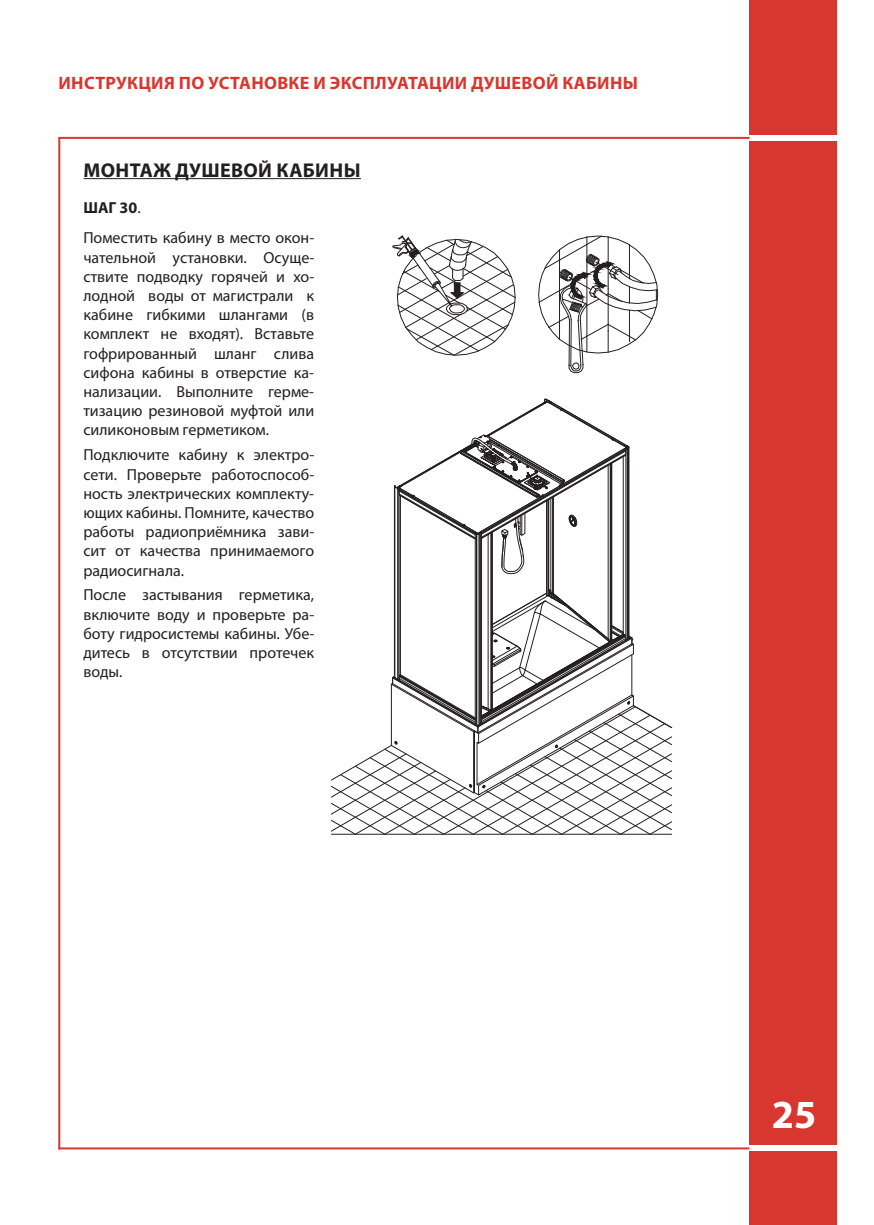
<style>
.page{position:relative;width:874px;height:1225px;background:#fff}
.page>*{position:absolute;margin:0;border:0;box-sizing:border-box;transform-origin:0 0}
.t1{font:700 40px "Myriad Pro";color:#fff}
.t2{font:700 20px "Myriad Pro";letter-spacing:.02em;color:#231f20}
.t3{font:700 18px "Myriad Pro";letter-spacing:.02em;color:#d8372f}
.t4{font:16px/19.2px "Myriad Pro";color:#231f20;text-align:justify}
.s1{font-weight:700}
</style>
<div class="page">
<div style="left:748px;top:0;width:88px;height:1225px;background:#d8372f"></div>
<div style="left:706px;top:135px;width:130px;height:6px;background:#fff"></div>
<div style="left:706px;top:1145px;width:130px;height:6px;background:#fff"></div>
<hr style="left:58px;top:137px;width:691px;height:2px;background:#d8372f">
<hr style="left:58px;top:138px;width:2px;height:1011px;background:#d8372f">
<hr style="left:58px;top:1147px;width:691px;height:2px;background:#d8372f">
<hr style="left:83px;top:178px;width:278px;height:1px;background:#231f20">
<svg style="left:392px;top:235px;width:123px;height:121px"></svg>
<svg style="left:538px;top:235px;width:119px;height:138px"></svg>
<hr style="left:586px;top:237px;width:1px;height:68px;background:#231f20">
<svg style="left:331px;top:398px;width:341px;height:437px"></svg>
<hr style="left:331px;top:834px;width:340px;height:1px;background:#231f20">
<p class="t3" style="left:58px;top:71px;width:581px">ИНСТРУКЦИЯ ПО УСТАНОВКЕ И ЭКСПЛУАТАЦИИ ДУШЕВОЙ КАБИНЫ</p>
<p class="t2" style="left:83px;top:157px;width:278px">МОНТАЖ ДУШЕВОЙ КАБИНЫ</p>
<p class="t4" style="left:83px;top:192px;width:232px;line-height:30.6px"><span class="s1">ШАГ 30</span>.<br>Поместить кабину в место окон-</p>
<p class="t4" style="left:83px;top:247px;width:232px">чательной установки. Осуще&shy;ствите подводку горячей и хо&shy;лодной воды от магистрали к кабине гибкими шлангами (в комплект не входят). Вставьте гофрированный шланг слива сифона кабины в отверстие ка&shy;нализации. Выполните герме&shy;тизацию резиновой муфтой или силиконовым герметиком.</p>
<p class="t4" style="left:83px;top:445px;width:232px">Подключите кабину к электро&shy;сети. Проверьте работоспособ&shy;ность электрических комплекту&shy;ющих кабины. Помните, качество работы радиоприёмника зави&shy;сит от качества принимаемого радиосигнала.</p>
<p class="t4" style="left:83px;top:585px;width:232px">После застывания герметика, включите воду и проверьте ра&shy;боту гидросистемы кабины. Убе&shy;дитесь в отсутствии протечек воды.</p>
<h1 class="t1" style="left:771px;top:1088px;width:46px">25</h1>
</div>
